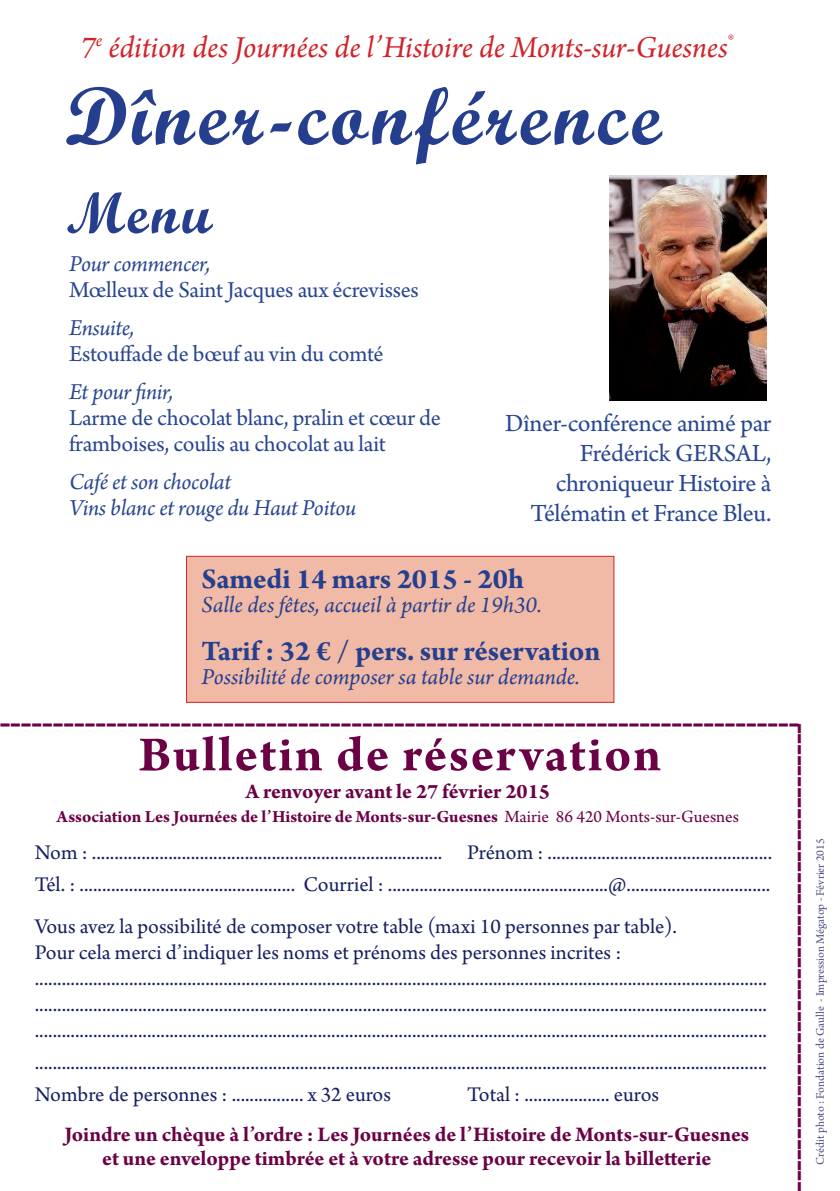
<style>
.page{position:relative;width:840px;height:1191px;background:#fff}
.page>*{position:absolute;margin:0;border:0;box-sizing:border-box;transform-origin:0 0}
.t1{font:82px "Script MT Bold";letter-spacing:.05em;color:#253f8e}
.t2{font:58px "Script MT Bold";color:#253f8e}
.t3{font:700 52px "Arno Pro";letter-spacing:.04em;color:#6a0245}
.t4{font:700 32px "Times New Roman";color:#6a0245}
.t5{font:italic 32px "Arno Pro";letter-spacing:-.005em;color:#d1232a}
.t6{font:700 30px "Arno Pro";color:#253f8e}
.t7{font:26px/30px "Arno Pro";letter-spacing:-.01em;color:#2a4692;text-align:right}
.t8{font:24px/26px "Arno Pro";letter-spacing:-.01em;color:#2a4692}
.t9{font:italic 24px/26px "Arno Pro";letter-spacing:-.015em;color:#2a4692}
.t10{font:italic 24px "Arno Pro";letter-spacing:-.005em;color:#253f8e}
.t11{font:22px/26px "Arno Pro";color:#172062}
.t12{font:700 22px/24px "Arno Pro";letter-spacing:-.005em;color:#6a0245;text-align:center}
.t13{font:700 18px "Arno Pro";letter-spacing:-.005em;color:#6a0245}
.t14{font:12px "Arno Pro";color:#4e4f83}
.s1{font-weight:400}
</style>
<div class="page">
<div style="left:186px;top:556px;width:427px;height:146px;background:#f0baa6;border:1px solid #d1232a"></div>
<img style="left:609px;top:175px;width:156px;height:225px">
<h3 class="t5" style="left:81px;top:29px;width:653px">7<sup>e</sup> édition des Journées de l’Histoire de Monts-sur-Guesnes<sup>®</sup></h3>
<h1 class="t1" style="left:65px;top:66px;width:597px">Dîner-conférence</h1>
<h2 class="t2" style="left:66px;top:178px;width:147px">Menu</h2>
<p class="t9" style="left:69px;top:252px;width:142px">Pour commencer,</p>
<p class="t8" style="left:69px;top:278px;width:351px">Mœlleux de Saint Jacques aux écrevisses</p>
<p class="t9" style="left:69px;top:316px;width:67px">Ensuite,</p>
<p class="t8" style="left:69px;top:342px;width:316px">Estouffade de bœuf au vin du comté</p>
<p class="t9" style="left:69px;top:380px;width:106px">Et pour finir,</p>
<p class="t8" style="left:69px;top:406px;width:373px">Larme de chocolat blanc, pralin et cœur de framboises, coulis au chocolat au lait</p>
<p class="t9" style="left:69px;top:470px;width:288px">Café et son chocolat<br>Vins blanc et rouge du Haut Poitou</p>
<p class="t7" style="left:505px;top:409px;width:267px">Dîner-conférence animé par<br>Frédérick GERSAL, chroniqueur Histoire à<br>Télématin et France Bleu.</p>
<h3 class="t6" style="left:201px;top:562px;width:324px">Samedi 14 mars 2015 - 20h</h3>
<p class="t10" style="left:201px;top:591px;width:341px">Salle des fêtes, accueil à partir de 19h30.</p>
<h3 class="t6" style="left:201px;top:634px;width:400px">Tarif : 32 € / pers. sur réservation</h3>
<p class="t10" style="left:201px;top:663px;width:379px">Possibilité de composer sa table sur demande.</p>
<h3 class="t4" style="left:0;top:698px;width:801px">---------------------------------------------------------------------------</h3>
<h3 class="t4" style="left:773px;top:1192px;width:470px;rotate:-90deg">--------------------------------------------</h3>
<h3 class="t3" style="left:139px;top:724px;width:523px">Bulletin de réservation</h3>
<p class="t12" style="left:245px;top:780px;width:306px">A renvoyer avant le 27 février 2015</p>
<p class="t13" style="left:57px;top:805px;width:683px">Association Les Journées de l’Histoire de Monts-sur-Guesnes <span class="s1">Mairie 86 420 Monts-sur-Guesnes</span></p>
<p class="t11" style="left:35px;top:837px;width:738px;line-height:32px">Nom : .............................................................................. Prénom : ..................................................<br>Tél. : ................................................ Courriel : .................................................@................................</p>
<p class="t11" style="left:35px;top:914px;width:733px">Vous avez la possibilité de composer votre table (maxi 10 personnes par table).<br>Pour cela merci d’indiquer les noms et prénoms des personnes incrites : ................................................................................................................................................................... ................................................................................................................................................................... ...................................................................................................................................................................</p>
<p class="t11" style="left:35px;top:1047px;width:733px;line-height:32px">...................................................................................................................................................................<br>Nombre de personnes : ................ x 32 euros</p>
<p class="t11" style="left:467px;top:1082px;width:193px">Total : ................... euros</p>
<p class="t12" style="left:64px;top:1123px;width:686px">Joindre un chèque à l’ordre : Les Journées de l’Histoire de Monts-sur-Guesnes et une enveloppe timbrée et à votre adresse pour recevoir la billetterie</p>
<p class="t14" style="left:812px;top:1164px;width:327px;rotate:-90deg">Crédit photo : Fondation de Gaulle - Impression Mégatop - Février 2015</p>
</div>
